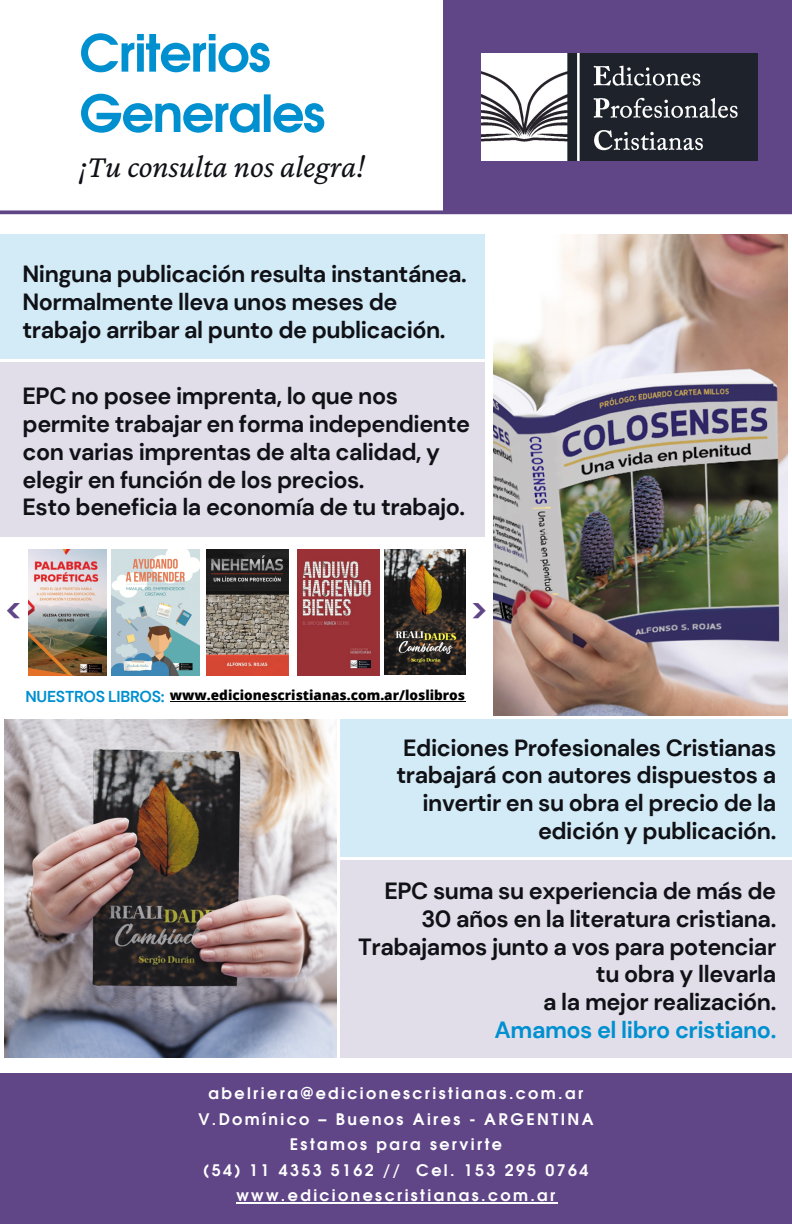
<style>
.page{position:relative;width:792px;height:1224px;background:#fff}
.page>*{position:absolute;margin:0;border:0;box-sizing:border-box;transform-origin:0 0}
.t1{font:700 51px/60.4px "Evolventa";letter-spacing:-.025em;color:#0090d0}
.t2{font:700 33.7px "DM Sans";color:#604687}
.t3{font:italic 32.4px "Crimson Pro";color:#101116}
.t4{font:700 23.4px/27.8px "DM Sans";letter-spacing:-.02em;color:#101116;text-align:right}
.t5{font:700 23.4px "DM Sans";letter-spacing:-.02em;color:#0090d0}
.t6{font:700 16px "Evolventa";letter-spacing:.15em;color:#fff}
.t7{font:700 15.8px "DM Sans";letter-spacing:-.02em;color:#0090d0}
.t8{font:800 13.6px "Open Sans";color:#000}
</style>
<div class="page">
<img style="left:493px;top:234px;width:294px;height:481px">
<div style="left:0;top:362px;width:485px;height:175px;background:#e2dee9"></div>
<div style="left:0;top:234px;width:484px;height:125px;background:#d2ebf6"></div>
<div style="left:443px;top:0;width:349px;height:212px;background:#604687"></div>
<img style="left:481px;top:53px;width:276px;height:108px">
<hr style="left:0;top:210px;width:792px;height:4px;background:#604687">
<img style="left:5px;top:719px;width:332px;height:338px">
<div style="left:341px;top:719px;width:451px;height:138px;background:#d2ebf6"></div>
<div style="left:341px;top:860px;width:451px;height:197px;background:#e2dee9"></div>
<div style="left:0;top:1074px;width:792px;height:150px;background:#604687"></div>
<img style="left:207px;top:549px;width:82px;height:126px">
<img style="left:111px;top:549px;width:88px;height:126px">
<img style="left:29px;top:549px;width:77px;height:126px">
<img style="left:297px;top:549px;width:82px;height:126px">
<img style="left:385px;top:550px;width:81px;height:125px">
<hr style="left:236px;top:1203px;width:322px;height:1px;background:#fff">
<hr style="left:170px;top:701px;width:295px;height:1px;background:#000">
<p class="t1" style="left:79px;top:26px;width:248px">Criterios<br>Generales</p>
<p class="t3" style="left:79px;top:148px;width:287px">¡Tu consulta nos alegra!</p>
<p class="t4" style="left:23px;top:260px;width:446px">Ninguna publicación resulta instantánea.</p>
<p class="t4" style="left:23px;top:288px;width:425px;text-align:left">Normalmente lleva unos meses de trabajo arribar al punto de publicación.</p>
<p class="t4" style="left:23px;top:382px;width:449px;text-align:left">EPC no posee imprenta, lo que nos permite trabajar en forma independiente con varias imprentas de alta calidad, y elegir en función de los precios.</p>
<p class="t4" style="left:23px;top:493px;width:444px">Esto beneficia la economía de tu trabajo.</p>
<p class="t2" style="left:5px;top:590px;width:19px">&lt;</p>
<p class="t2" style="left:471px;top:590px;width:19px">&gt;</p>
<p class="t7" style="left:26px;top:686px;width:141px">NUESTROS LIBROS:</p>
<p class="t8" style="left:170px;top:685px;width:297px">www.edicionescristianas.com.ar/loslibros</p>
<p class="t4" style="left:397px;top:734px;width:381px">Ediciones Profesionales Cristianas trabajará con autores dispuestos a invertir en su obra el precio de la edición y publicación.</p>
<p class="t4" style="left:358px;top:877px;width:420px">EPC suma su experiencia de más de<br>30 años en la literatura cristiana.<br>Trabajamos junto a vos para potenciar tu obra y llevarla</p>
<p class="t4" style="left:543px;top:988px;width:235px">a la mejor realización.</p>
<p class="t5" style="left:495px;top:1015px;width:283px">Amamos el libro cristiano.</p>
<p class="t6" style="left:209px;top:1086px;width:376px">abelriera@edicionescristianas.com.ar</p>
<p class="t6" style="left:198px;top:1112px;width:397px">V.Domínico – Buenos Aires - ARGENTINA</p>
<p class="t6" style="left:290px;top:1137px;width:214px">Estamos para servirte</p>
<p class="t6" style="left:204px;top:1163px;width:386px">(54) 11 4353 5162 // Cel. 153 295 0764</p>
<p class="t6" style="left:236px;top:1188px;width:321px">www.edicionescristianas.com.ar</p>
</div>
